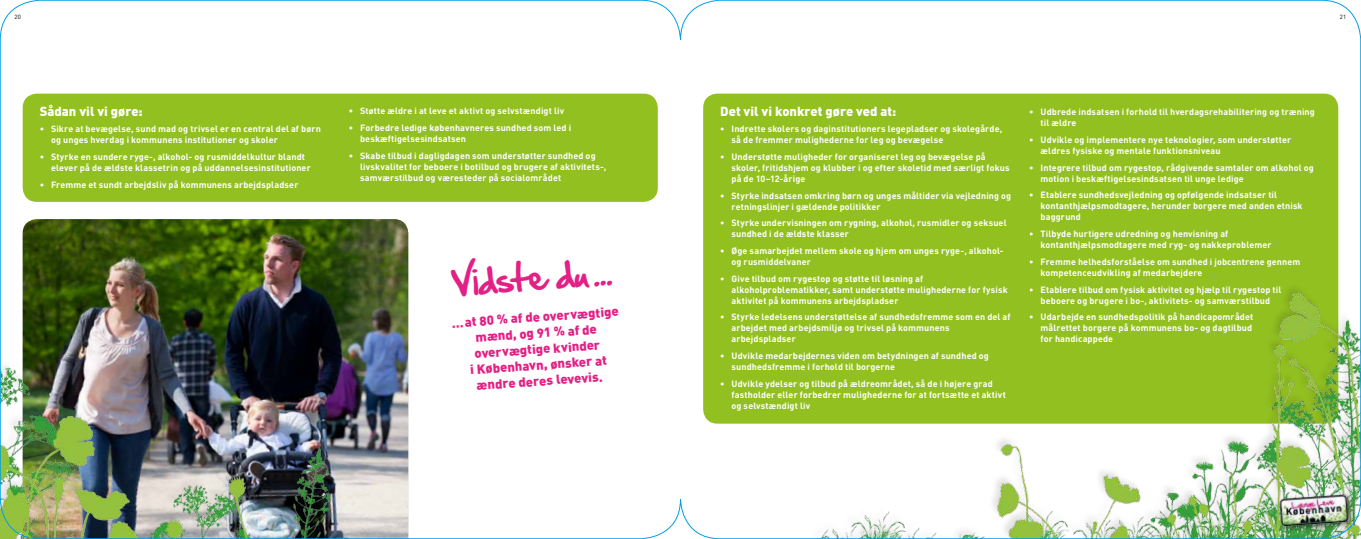
<style>
.page{position:relative;width:1361px;height:539px;background:#fff}
.page>*{position:absolute;margin:0;border:0;box-sizing:border-box;transform-origin:0 0}
.t1{font:33px "Hand Of Sean";color:#e32085}
.t2{font:900 13px/16px "DIN";color:#e32085;text-align:center}
.t3{font:900 13px "DIN";color:#fff}
.t4{font:700 9px/11px "DIN";letter-spacing:.015em;color:#fff}
.t5{font:6px "DIN";color:#000}
</style>
<div class="page">
<img style="left:0;top:0;width:1361px;height:539px">
<p class="t5" style="left:15px;top:14px;width:8px">20</p>
<p class="t5" style="left:1340px;top:14px;width:8px">21</p>
<h2 class="t3" style="left:40px;top:104px;width:104px">Sådan vil vi gøre:</h2>
<p class="t4" style="left:51px;top:124px;width:271px;text-indent:-11px">• Sikre at bevægelse, sund mad og trivsel er en central del af børn og unges hverdag i kommunens institutioner og skoler</p>
<p class="t4" style="left:51px;top:151px;width:261px;text-indent:-11px">• Styrke en sundere ryge-, alkohol- og rusmiddelkultur blandt elever på de ældste klassetrin og på uddannelsesinstitutioner</p>
<p class="t4" style="left:40px;top:179px;width:260px">• Fremme et sundt arbejdsliv på kommunens arbejdspladser</p>
<p class="t4" style="left:349px;top:106px;width:217px">• Støtte ældre i at leve et aktivt og selvstændigt liv</p>
<p class="t4" style="left:360px;top:123px;width:213px;text-indent:-11px">• Forbedre ledige københavneres sundhed som led i beskæftigelsesindsatsen</p>
<p class="t4" style="left:360px;top:150px;width:248px;text-indent:-11px">• Skabe tilbud i dagligdagen som understøtter sundhed og livskvalitet for beboere i botilbud og brugere af aktivitets-, samværstilbud og væresteder på socialområdet</p>
<h1 class="t1" style="left:450px;top:260px;width:164px;rotate:-4deg">Vidste du ...</h1>
<h2 class="t2" style="left:451px;top:315px;width:169px;rotate:-4deg">… at 80 % afde overvægtige mænd,og 91 % afde overvægtige kvinder<br>i K øbenhavn,ønsker at ændre deres levevis.</h2>
<h2 class="t3" style="left:720px;top:104px;width:178px">Det vil vi konkret gøre ved at:</h2>
<p class="t4" style="left:731px;top:124px;width:272px;text-indent:-11px">• Indrette skolers og daginstitutioners legepladser og skolegårde, så de fremmer mulighederne for leg og bevægelse</p>
<p class="t4" style="left:731px;top:151px;width:280px;text-indent:-11px">• Understøtte muligheder for organiseret leg og bevægelse på skoler, fritidshjem og klubber i og efter skoletid med særligt fokus på de 10–12-årige</p>
<p class="t4" style="left:731px;top:190px;width:281px;text-indent:-11px">• Styrke indsatsen omkring børn og unges måltider via vejledning og retningslinjer i gældende politikker</p>
<p class="t4" style="left:731px;top:218px;width:276px;text-indent:-11px">• Styrke undervisningen om rygning, alkohol, rusmidler og seksuel sundhed i de ældste klasser</p>
<p class="t4" style="left:731px;top:245px;width:274px;text-indent:-11px">• Øge samarbejdet mellem skole og hjem om unges ryge-, alkohol&shy;og rusmiddelvaner</p>
<p class="t4" style="left:731px;top:273px;width:278px;text-indent:-11px">• Give tilbud om rygestop og støtte til løsning af alkoholproblematikker, samt understøtte mulighederne for fysisk aktivitet på kommunens arbejdspladser</p>
<p class="t4" style="left:731px;top:312px;width:280px;text-indent:-11px">• Styrke ledelsens understøttelse af sundhedsfremme som en del af arbejdet med arbejdsmiljø og trivsel på kommunens arbejdspladser</p>
<p class="t4" style="left:731px;top:350px;width:259px;text-indent:-11px">• Udvikle medarbejdernes viden om betydningen af sundhed og sundhedsfremme i forhold til borgerne</p>
<p class="t4" style="left:731px;top:378px;width:276px;text-indent:-11px">• Udvikle ydelser og tilbud på ældreområdet, så de i højere grad fastholder eller forbedrer mulighederne for at fortsætte et aktivt og selvstændigt liv</p>
<p class="t4" style="left:1040px;top:107px;width:276px;text-indent:-11px">• Udbrede indsatsen i forhold til hverdagsrehabilitering og træning til ældre</p>
<p class="t4" style="left:1040px;top:135px;width:252px;text-indent:-11px">• Udvikle og implementere nye teknologier, som understøtter ældres fysiske og mentale funktionsniveau</p>
<p class="t4" style="left:1040px;top:162px;width:275px;text-indent:-11px">• Integrere tilbud om rygestop, rådgivende samtaler om alkohol og motion i beskæftigelsesindsatsen til unge ledige</p>
<p class="t4" style="left:1040px;top:190px;width:264px;text-indent:-11px">• Etablere sundhedsvejledning og opfølgende indsatser til kontanthjælpsmodtagere, herunder borgere med anden etnisk baggrund</p>
<p class="t4" style="left:1040px;top:229px;width:233px;text-indent:-11px">• Tilbyde hurtigere udredning og henvisning af kontanthjælpsmodtagere med ryg- og nakkeproblemer</p>
<p class="t4" style="left:1040px;top:256px;width:261px;text-indent:-11px">• Fremme helhedsforståelse om sundhed i jobcentrene gennem kompetenceudvikling af medarbejdere</p>
<p class="t4" style="left:1029px;top:284px;width:254px;text-align:center">• Etablere tilbud om fysisk aktivitet og hjælp til rygestop til beboere og brugere i bo-, aktivitets- og samværstilbud</p>
<p class="t4" style="left:1040px;top:312px;width:214px;text-indent:-11px">• Udarbejde en sundhedspolitik på handicapområdet målrettet borgere på kommunens bo- og dagtilbud for handicappede</p>
</div>
